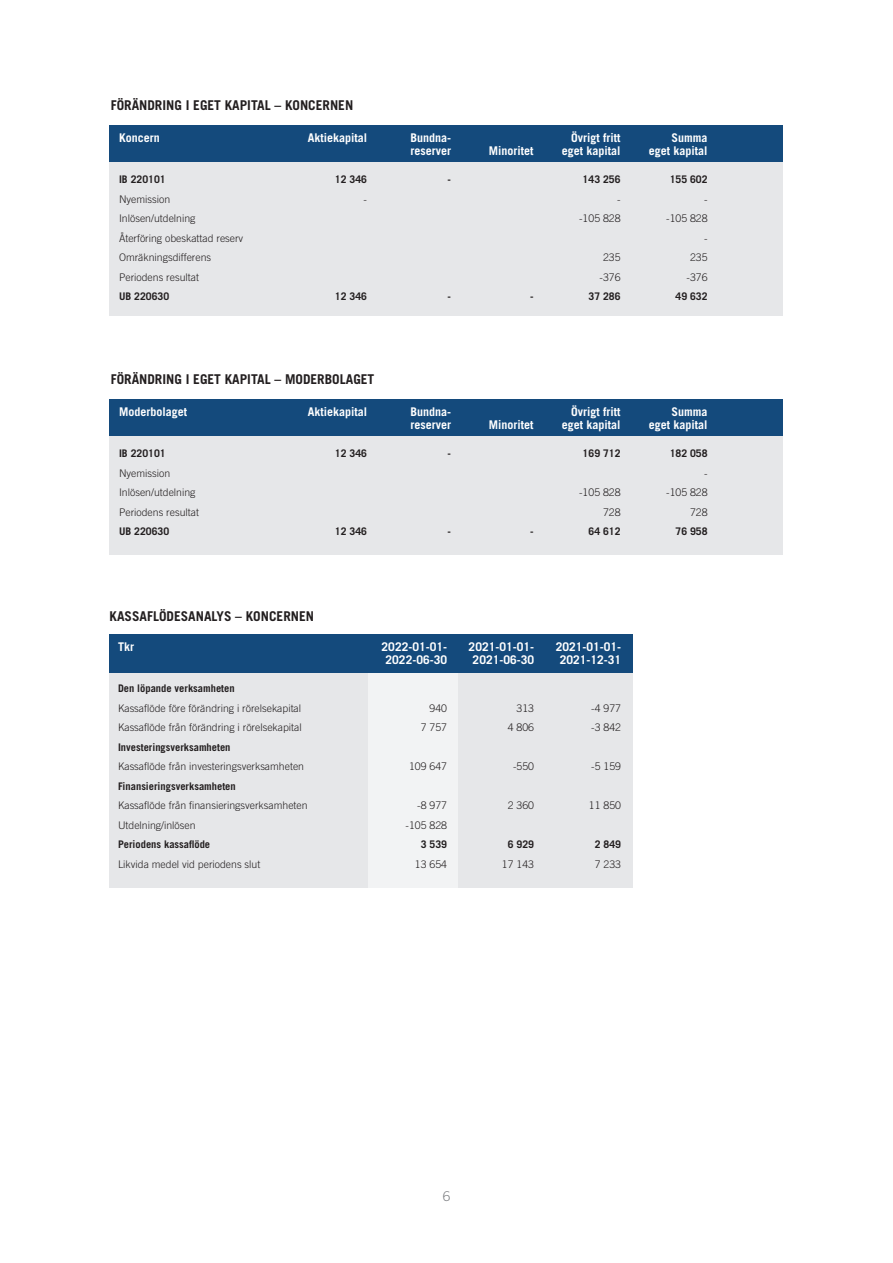
<style>
.page{position:relative;width:893px;height:1263px;background:#fff}
.page>*{position:absolute;margin:0;border:0;box-sizing:border-box;transform-origin:0 0}
.Rubrik_1{font:700 13.5px "Trade Gothic";color:#231f20}
.Rubrik_2{font:700 13.5px "Trade Gothic";color:#231f20}
.t1{font:300 13.5px "Trade Gothic";color:#808285}
.Bröd1{font:700 12px "Trade Gothic";color:#fff}
.Bröd1-2{font:300 10.5px "Trade Gothic";color:#231f20}
.Bröd1-3{font:700 10.5px "Trade Gothic";color:#231f20}
</style>
<div class="page">
<div style="left:109px;top:142px;width:673px;height:174px;background:#e6e7e9"></div>
<div style="left:109px;top:125px;width:673px;height:37px;background:#144a7c"></div>
<div style="left:109px;top:416px;width:673px;height:139px;background:#e6e7e9"></div>
<div style="left:109px;top:399px;width:673px;height:37px;background:#144a7c"></div>
<div style="left:109px;top:650px;width:523px;height:237px;background:#e6e7e9"></div>
<div style="left:368px;top:650px;width:89px;height:237px;background:#f2f3f4"></div>
<div style="left:109px;top:634px;width:524px;height:39px;background:#144a7c"></div>
<p class="Rubrik_1" style="left:111px;top:97px;width:244px">FÖRÄNDRING I EGET KAPITAL – KONCERNEN</p>
<p class="Bröd1" style="left:119px;top:130px;width:42px">Koncern</p>
<p class="Bröd1" style="left:308px;top:130px;width:61px">Aktiekapital</p>
<p class="Bröd1" style="left:410px;top:130px;width:42px">Bundna-</p>
<p class="Bröd1" style="left:571px;top:130px;width:51px">Övrigt fritt</p>
<p class="Bröd1" style="left:672px;top:130px;width:37px">Summa</p>
<p class="Bröd1" style="left:410px;top:144px;width:42px">reserver</p>
<p class="Bröd1" style="left:489px;top:144px;width:46px">Minoritet</p>
<p class="Bröd1" style="left:562px;top:144px;width:60px">eget kapital</p>
<p class="Bröd1" style="left:649px;top:144px;width:60px">eget kapital</p>
<p class="Bröd1-3" style="left:119px;top:173px;width:48px">IB 220101</p>
<p class="Bröd1-3" style="left:335px;top:173px;width:34px">12 346</p>
<p class="Bröd1-3" style="left:448px;top:173px;width:5px">-</p>
<p class="Bröd1-3" style="left:583px;top:173px;width:39px">143 256</p>
<p class="Bröd1-3" style="left:670px;top:173px;width:39px">155 602</p>
<p class="Bröd1-2" style="left:119px;top:193px;width:53px">Nyemission</p>
<p class="Bröd1-2" style="left:364px;top:193px;width:5px">-</p>
<p class="Bröd1-2" style="left:617px;top:193px;width:5px">-</p>
<p class="Bröd1-2" style="left:704px;top:193px;width:5px">-</p>
<p class="Bröd1-2" style="left:119px;top:212px;width:78px">Inlösen/utdelning</p>
<p class="Bröd1-2" style="left:579px;top:212px;width:43px">-105 828</p>
<p class="Bröd1-2" style="left:666px;top:212px;width:43px">-105 828</p>
<p class="Bröd1-2" style="left:119px;top:232px;width:126px">Återföring obeskattad reserv</p>
<p class="Bröd1-2" style="left:704px;top:232px;width:5px">-</p>
<p class="Bröd1-2" style="left:119px;top:251px;width:94px">Omräkningsdifferens</p>
<p class="Bröd1-2" style="left:603px;top:251px;width:19px">235</p>
<p class="Bröd1-2" style="left:690px;top:251px;width:19px">235</p>
<p class="Bröd1-2" style="left:119px;top:271px;width:81px">Periodens resultat</p>
<p class="Bröd1-2" style="left:600px;top:271px;width:23px">-376</p>
<p class="Bröd1-2" style="left:687px;top:271px;width:23px">-376</p>
<p class="Bröd1-3" style="left:119px;top:290px;width:52px">UB 220630</p>
<p class="Bröd1-3" style="left:335px;top:290px;width:34px">12 346</p>
<p class="Bröd1-3" style="left:448px;top:290px;width:5px">-</p>
<p class="Bröd1-3" style="left:530px;top:290px;width:5px">-</p>
<p class="Bröd1-3" style="left:588px;top:290px;width:34px">37 286</p>
<p class="Bröd1-3" style="left:675px;top:290px;width:34px">49 632</p>
<p class="Rubrik_1" style="left:111px;top:371px;width:265px">FÖRÄNDRING I EGET KAPITAL – MODERBOLAGET</p>
<p class="Bröd1" style="left:119px;top:404px;width:70px">Moderbolaget</p>
<p class="Bröd1" style="left:308px;top:404px;width:61px">Aktiekapital</p>
<p class="Bröd1" style="left:410px;top:404px;width:42px">Bundna-</p>
<p class="Bröd1" style="left:571px;top:404px;width:51px">Övrigt fritt</p>
<p class="Bröd1" style="left:672px;top:404px;width:37px">Summa</p>
<p class="Bröd1" style="left:410px;top:418px;width:42px">reserver</p>
<p class="Bröd1" style="left:489px;top:418px;width:46px">Minoritet</p>
<p class="Bröd1" style="left:562px;top:418px;width:60px">eget kapital</p>
<p class="Bröd1" style="left:649px;top:418px;width:60px">eget kapital</p>
<p class="Bröd1-3" style="left:119px;top:447px;width:48px">IB 220101</p>
<p class="Bröd1-3" style="left:335px;top:447px;width:34px">12 346</p>
<p class="Bröd1-3" style="left:448px;top:447px;width:5px">-</p>
<p class="Bröd1-3" style="left:583px;top:447px;width:39px">169 712</p>
<p class="Bröd1-3" style="left:670px;top:447px;width:39px">182 058</p>
<p class="Bröd1-2" style="left:119px;top:467px;width:53px">Nyemission</p>
<p class="Bröd1-2" style="left:704px;top:467px;width:5px">-</p>
<p class="Bröd1-2" style="left:119px;top:486px;width:78px">Inlösen/utdelning</p>
<p class="Bröd1-2" style="left:579px;top:486px;width:43px">-105 828</p>
<p class="Bröd1-2" style="left:666px;top:486px;width:43px">-105 828</p>
<p class="Bröd1-2" style="left:119px;top:506px;width:81px">Periodens resultat</p>
<p class="Bröd1-2" style="left:603px;top:506px;width:19px">728</p>
<p class="Bröd1-2" style="left:690px;top:506px;width:19px">728</p>
<p class="Bröd1-3" style="left:119px;top:525px;width:52px">UB 220630</p>
<p class="Bröd1-3" style="left:335px;top:525px;width:34px">12 346</p>
<p class="Bröd1-3" style="left:448px;top:525px;width:5px">-</p>
<p class="Bröd1-3" style="left:530px;top:525px;width:5px">-</p>
<p class="Bröd1-3" style="left:588px;top:525px;width:34px">64 612</p>
<p class="Bröd1-3" style="left:675px;top:525px;width:34px">76 958</p>
<p class="Rubrik_2" style="left:109px;top:608px;width:206px">KASSAFLÖDESANALYS – KONCERNEN</p>
<p class="Bröd1" style="left:118px;top:639px;width:17px">Tkr</p>
<p class="Bröd1" style="left:382px;top:639px;width:67px">2022-01-01-</p>
<p class="Bröd1" style="left:469px;top:639px;width:67px">2021-01-01-</p>
<p class="Bröd1" style="left:556px;top:639px;width:67px">2021-01-01-</p>
<p class="Bröd1" style="left:386px;top:653px;width:63px">2022-06-30</p>
<p class="Bröd1" style="left:473px;top:653px;width:63px">2021-06-30</p>
<p class="Bröd1" style="left:560px;top:653px;width:63px">2021-12-31</p>
<p class="Bröd1-3" style="left:118px;top:682px;width:118px">Den löpande verksamheten</p>
<p class="Bröd1-2" style="left:118px;top:702px;width:185px">Kassaflöde före förändring i rörelsekapital</p>
<p class="Bröd1-2" style="left:429px;top:702px;width:19px">940</p>
<p class="Bröd1-2" style="left:516px;top:702px;width:19px">313</p>
<p class="Bröd1-2" style="left:591px;top:702px;width:31px">-4 977</p>
<p class="Bröd1-2" style="left:118px;top:721px;width:185px">Kassaflöde från förändring i rörelsekapital</p>
<p class="Bröd1-2" style="left:421px;top:721px;width:28px">7 757</p>
<p class="Bröd1-2" style="left:508px;top:721px;width:28px">4 806</p>
<p class="Bröd1-2" style="left:591px;top:721px;width:31px">-3 842</p>
<p class="Bröd1-3" style="left:118px;top:741px;width:114px">Investeringsverksamheten</p>
<p class="Bröd1-2" style="left:118px;top:760px;width:188px">Kassaflöde från investeringsverksamheten</p>
<p class="Bröd1-2" style="left:409px;top:760px;width:39px">109 647</p>
<p class="Bröd1-2" style="left:513px;top:760px;width:23px">-550</p>
<p class="Bröd1-2" style="left:591px;top:760px;width:31px">-5 159</p>
<p class="Bröd1-3" style="left:118px;top:780px;width:119px">Finansieringsverksamheten</p>
<p class="Bröd1-2" style="left:118px;top:799px;width:191px">Kassaflöde från finansieringsverksamheten</p>
<p class="Bröd1-2" style="left:417px;top:799px;width:31px">-8 977</p>
<p class="Bröd1-2" style="left:508px;top:799px;width:28px">2 360</p>
<p class="Bröd1-2" style="left:589px;top:799px;width:34px">11 850</p>
<p class="Bröd1-2" style="left:118px;top:819px;width:79px">Utdelning/inlösen</p>
<p class="Bröd1-2" style="left:406px;top:819px;width:43px">-105 828</p>
<p class="Bröd1-3" style="left:118px;top:838px;width:94px">Periodens kassaflöde</p>
<p class="Bröd1-3" style="left:421px;top:838px;width:28px">3 539</p>
<p class="Bröd1-3" style="left:508px;top:838px;width:28px">6 929</p>
<p class="Bröd1-3" style="left:595px;top:838px;width:28px">2 849</p>
<p class="Bröd1-2" style="left:118px;top:858px;width:144px">Likvida medel vid periodens slut</p>
<p class="Bröd1-2" style="left:415px;top:858px;width:34px">13 654</p>
<p class="Bröd1-2" style="left:502px;top:858px;width:34px">17 143</p>
<p class="Bröd1-2" style="left:595px;top:858px;width:28px">7 233</p>
<p class="t1" style="left:443px;top:1188px;width:9px">6</p>
</div>
